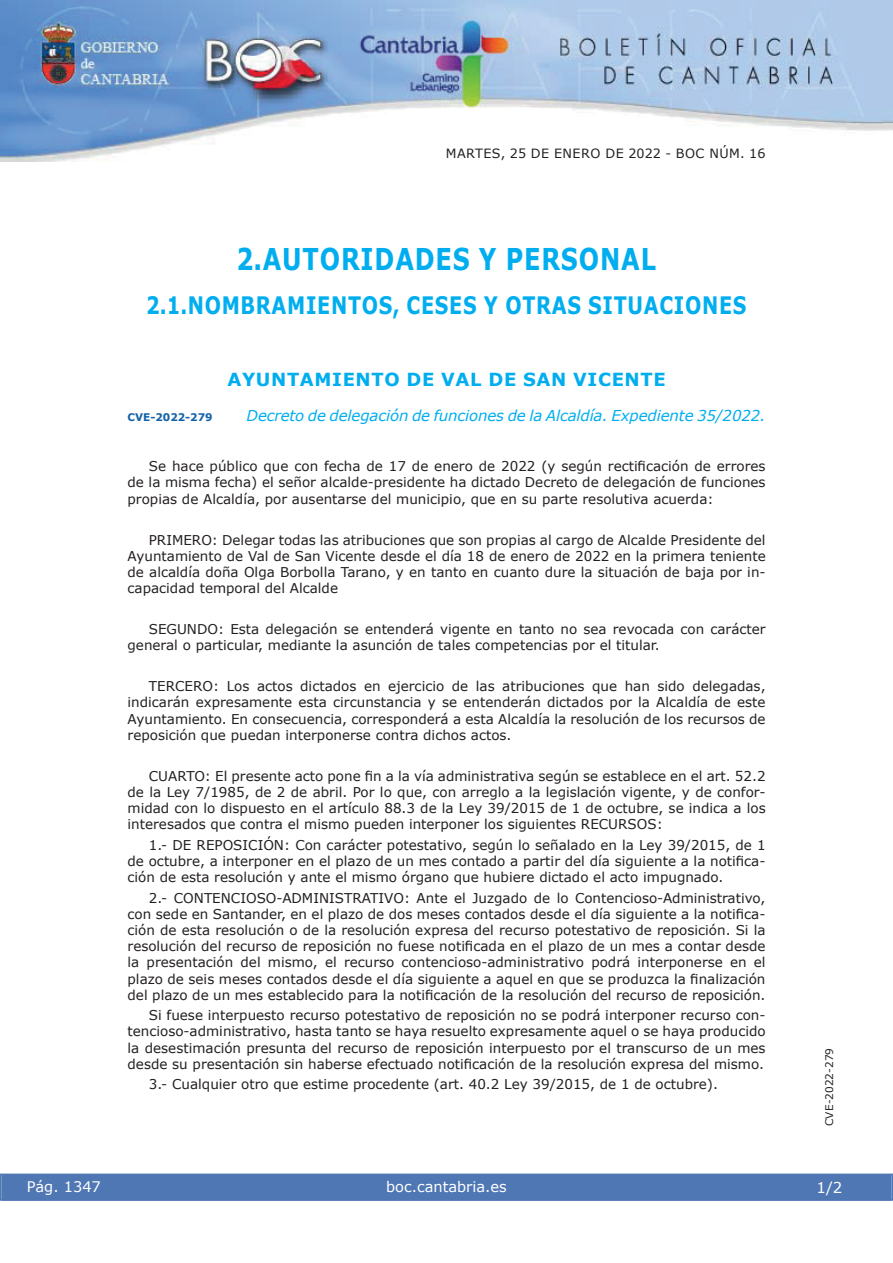
<style>
.page{position:relative;width:893px;height:1263px;background:#fff}
.page>*{position:absolute;margin:0;border:0;box-sizing:border-box;transform-origin:0 0}
.t1{font:700 30px "Verdana";letter-spacing:.035em;color:#00aeef;scale:.8 1}
.t2{font:700 24px "Verdana";letter-spacing:.035em;color:#00aeef;scale:.8 1}
.t3{font:700 18px "Verdana";letter-spacing:.035em;color:#00aeef}
.t4{font:italic 15px "Verdana";letter-spacing:-.01em;color:#00aeef}
.t5{font:15px "Verdana";color:#fff}
.t6{font:14.55px "Verdana";color:#fff}
.t7{font:13.5px/16.2px "Verdana";color:#231f20;text-align:justify}
.t8{font:12.75px "Verdana";letter-spacing:.035em;color:#231f20}
.t9{font:10.5px "Verdana";color:#231f20}
.t10{font:700 10.5px "Verdana";color:#1263a9}
</style>
<div class="page">
<img style="left:0;top:0;width:893px;height:161px">
<div style="left:1px;top:1174px;width:890px;height:27px;background:#4f77b3"></div>
<div style="left:0;top:1174px;width:893px;height:27px;border:1px solid #4f77b3"></div>
<p class="t8" style="left:446px;top:145px;width:321px">MARTES, 25 DE ENERO DE 2022 - BOC NÚM. 16</p>
<h1 class="t1" style="left:237px;top:240px;width:526px">2.AUTORIDADES Y PERSONAL</h1>
<h2 class="t2" style="left:146px;top:290px;width:752px">2.1.NOMBRAMIENTOS, CESES Y OTRAS SITUACIONES</h2>
<h3 class="t3" style="left:227px;top:368px;width:440px">AYUNTAMIENTO DE VAL DE SAN VICENTE</h3>
<p class="t10" style="left:128px;top:410px;width:87px">CVE-2022-279</p>
<p class="t4" style="left:247px;top:406px;width:520px">Decreto de delegación de funciones de la Alcaldía. Expediente 35/2022.</p>
<p class="t7" style="left:128px;top:458px;width:639px;text-indent:21px">Se hace público que con fecha de 17 de enero de 2022 (y según rectificación de errores de la misma fecha) el señor alcalde-presidente ha dictado Decreto de delegación de funciones propias de Alcaldía, por ausentarse del municipio, que en su parte resolutiva acuerda:</p>
<p class="t7" style="left:128px;top:531px;width:640px;text-indent:21px">PRIMERO: Delegar todas las atribuciones que son propias al cargo de Alcalde Presidente del Ayuntamiento de Val de San Vicente desde el día 18 de enero de 2022 en la primera teniente de alcaldía doña Olga Borbolla Tarano, y en tanto en cuanto dure la situación de baja por in&shy;capacidad temporal del Alcalde</p>
<p class="t7" style="left:128px;top:621px;width:639px;text-indent:21px">SEGUNDO: Esta delegación se entenderá vigente en tanto no sea revocada con carácter general o particular, mediante la asunción de tales competencias por el titular.</p>
<p class="t7" style="left:128px;top:678px;width:639px;text-indent:21px">TERCERO: Los actos dictados en ejercicio de las atribuciones que han sido delegadas, indicarán expresamente esta circunstancia y se entenderán dictados por la Alcaldía de este Ayuntamiento. En consecuencia, corresponderá a esta Alcaldía la resolución de los recursos de reposición que puedan interponerse contra dichos actos.</p>
<p class="t7" style="left:128px;top:767px;width:639px;text-indent:21px">CUARTO: El presente acto pone fin a la vía administrativa según se establece en el art. 52.2 de la Ley 7/1985, de 2 de abril. Por lo que, con arreglo a la legislación vigente, y de confor&shy;midad con lo dispuesto en el artículo 88.3 de la Ley 39/2015 de 1 de octubre, se indica a los interesados que contra el mismo pueden interponer los siguientes RECURSOS:</p>
<p class="t7" style="left:128px;top:836px;width:639px;text-indent:21px">1.- DE REPOSICIÓN: Con carácter potestativo, según lo señalado en la Ley 39/2015, de 1 de octubre, a interponer en el plazo de un mes contado a partir del día siguiente a la notifica&shy;ción de esta resolución y ante el mismo órgano que hubiere dictado el acto impugnado.</p>
<p class="t7" style="left:128px;top:889px;width:639px;text-indent:21px">2.- CONTENCIOSO-ADMINISTRATIVO: Ante el Juzgado de lo Contencioso-Administrativo, con sede en Santander, en el plazo de dos meses contados desde el día siguiente a la notifica&shy;ción de esta resolución o de la resolución expresa del recurso potestativo de reposición. Si la resolución del recurso de reposición no fuese notificada en el plazo de un mes a contar desde la presentación del mismo, el recurso contencioso-administrativo podrá interponerse en el plazo de seis meses contados desde el día siguiente a aquel en que se produzca la finalización del plazo de un mes establecido para la notificación de la resolución del recurso de reposición.</p>
<p class="t7" style="left:128px;top:1007px;width:639px;text-indent:21px">Si fuese interpuesto recurso potestativo de reposición no se podrá interponer recurso con&shy;tencioso-administrativo, hasta tanto se haya resuelto expresamente aquel o se haya producido la desestimación presunta del recurso de reposición interpuesto por el transcurso de un mes desde su presentación sin haberse efectuado notificación de la resolución expresa del mismo.</p>
<p class="t7" style="left:149px;top:1076px;width:571px">3.- Cualquier otro que estime procedente (art. 40.2 Ley 39/2015, de 1 de octubre).</p>
<p class="t6" style="left:27px;top:1177px;width:76px">Pág. 1347</p>
<p class="t6" style="left:386px;top:1178px;width:122px">boc.cantabria.es</p>
<p class="t9" style="left:823px;top:1126px;width:80px;rotate:-90deg">CVE-2022-279</p>
<p class="t5" style="left:816px;top:1178px;width:27px">1/2</p>
</div>
